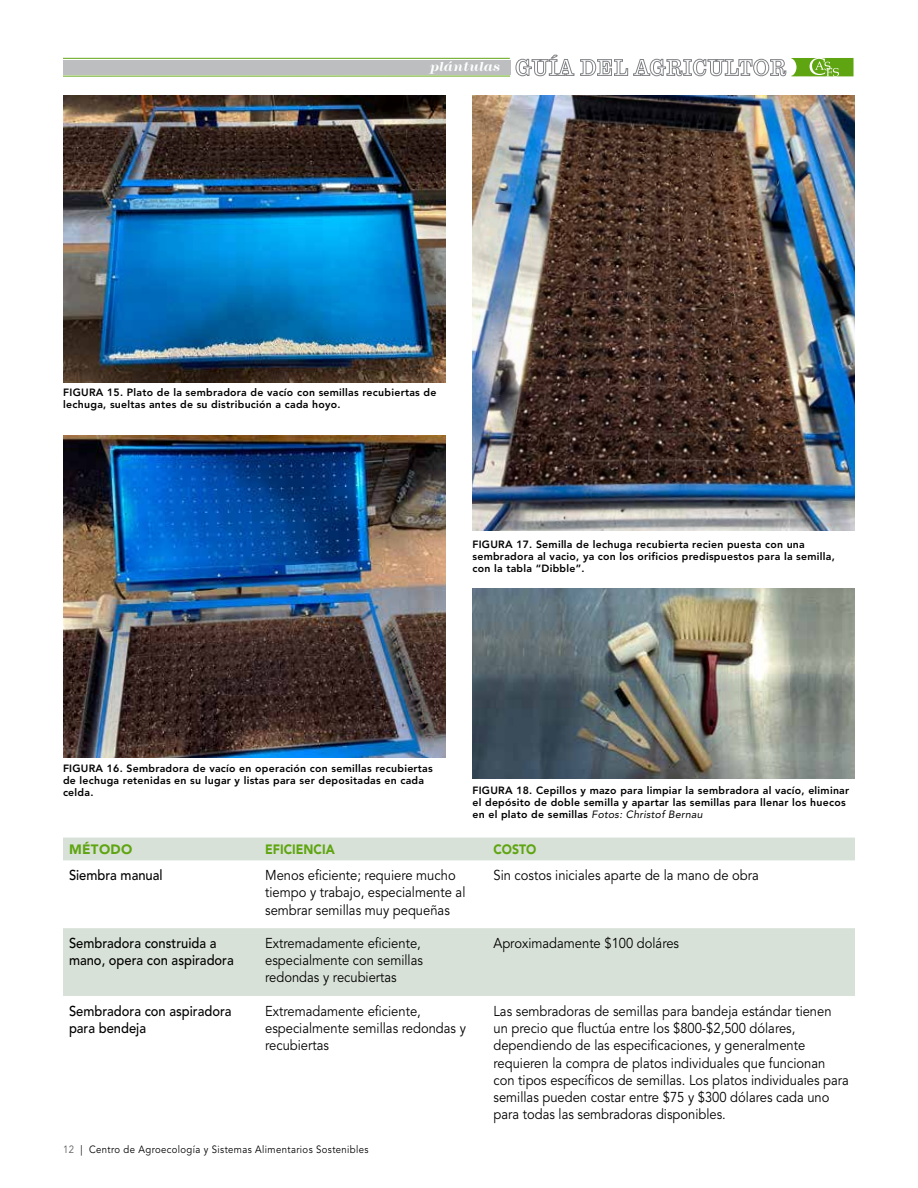
<style>
.page{position:relative;width:918px;height:1188px;background:#fff}
.page>*{position:absolute;margin:0;border:0;box-sizing:border-box;transform-origin:0 0}
.t1{font:14.25px/17.2px "Avenir LT Std";color:#000;scale:.91 1}
.t2{font:500 14.25px/17.2px "Avenir LT Std";color:#000;scale:.91 1}
.t3{font:italic 700 13.65px "Modern 216";color:#fff}
.t4{font:900 13.5px "Avenir LT Std";color:#5fa511;scale:.91 1}
.t5{font:900 13.5px "Avenir LT Std";color:#5fa511}
.t6{font:800 10.5px/12px "Avenir LT Std";letter-spacing:.025em;color:#000}
.t7{font:10.5px "Avenir LT Std";letter-spacing:.04em;color:#000;scale:.91 1}
.s1{font-size:13.2px}
.s2{font-weight:400;font-style:italic}
.s3{color:#58595b}
</style>
<div class="page">
<hr style="left:63px;top:58px;width:447px;height:1px;background:#5fa511">
<hr style="left:63px;top:76px;width:447px;height:1px;background:#5fa511">
<div style="left:63px;top:60px;width:447px;height:14px;background:#bcbec0"></div>
<svg style="left:515px;top:55px;width:339px;height:22px"></svg>
<svg style="left:63px;top:838px;width:792px;height:158px;fill:#d8e1d8"></svg>
<img style="left:63px;top:95px;width:382px;height:287px">
<img style="left:63px;top:436px;width:383px;height:321px">
<img style="left:472px;top:95px;width:383px;height:436px">
<img style="left:472px;top:589px;width:383px;height:189px">
<p class="t3" style="left:430px;top:58px;width:72px"><span class="s1">pl</span>án<span class="s1">t</span>u<span class="s1">l</span>as</p>
<p class="t6" style="left:63px;top:387px;width:375px">FIGURA 15. Plato de la sembradora de vacío con semillas recubiertas de lechuga, sueltas antes de su distribución a cada hoyo.</p>
<p class="t6" style="left:472px;top:538px;width:364px">FIGURA 17. Semilla de lechuga recubierta recien puesta con una sembradora al vacio, ya con los orificios predispuestos para la semilla, con la tabla “Dibble”.</p>
<p class="t6" style="left:63px;top:763px;width:371px">FIGURA 16. Sembradora de vacío en operación con semillas recubiertas de lechuga retenidas en su lugar y listas para ser depositadas en cada celda.</p>
<p class="t6" style="left:472px;top:784px;width:378px">FIGURA 18. Cepillos y mazo para limpiar la sembradora al vacío, eliminar el depósito de doble semilla y apartar las semillas para llenar los huecos en el plato de semillas <span class="s2">Fotos: Christof Bernau</span></p>
<p class="t5" style="left:69px;top:841px;width:65px">MÉTODO</p>
<p class="t4" style="left:265px;top:841px;width:78px">EFICIENCIA</p>
<p class="t4" style="left:494px;top:841px;width:49px">COSTO</p>
<p class="t2" style="left:69px;top:867px;width:104px">Siembra manual</p>
<p class="t1" style="left:265px;top:867px;width:222px">Menos eficiente; requiere mucho tiempo y trabajo, especialmente al sembrar semillas muy pequeñas</p>
<p class="t1" style="left:494px;top:867px;width:293px">Sin costos iniciales aparte de la mano de obra</p>
<p class="t2" style="left:69px;top:935px;width:183px">Sembradora construida a mano, opera con aspiradora</p>
<p class="t1" style="left:265px;top:935px;width:175px">Extremadamente eficiente, especialmente con semillas redondas y recubiertas</p>
<p class="t1" style="left:494px;top:935px;width:206px">Aproximadamente $100 doláres</p>
<p class="t2" style="left:69px;top:1003px;width:180px">Sembradora con aspiradora para bendeja</p>
<p class="t1" style="left:265px;top:1003px;width:222px">Extremadamente eficiente, especialmente semillas redondas y recubiertas</p>
<p class="t1" style="left:494px;top:1003px;width:392px">Las sembradoras de semillas para bandeja estándar tienen un precio que fluctúa entre los $800-$2,500 dólares, dependiendo de las especificaciones, y generalmente requieren la compra de platos individuales que funcionan con tipos específicos de semillas. Los platos individuales para semillas pueden costar entre $75 y $300 dólares cada uno para todas las sembradoras disponibles.</p>
<p class="t7" style="left:63px;top:1144px;width:337px"><span class="s3">12</span> | Centro de Agroecología y Sistemas Alimentarios Sostenibles</p>
</div>
